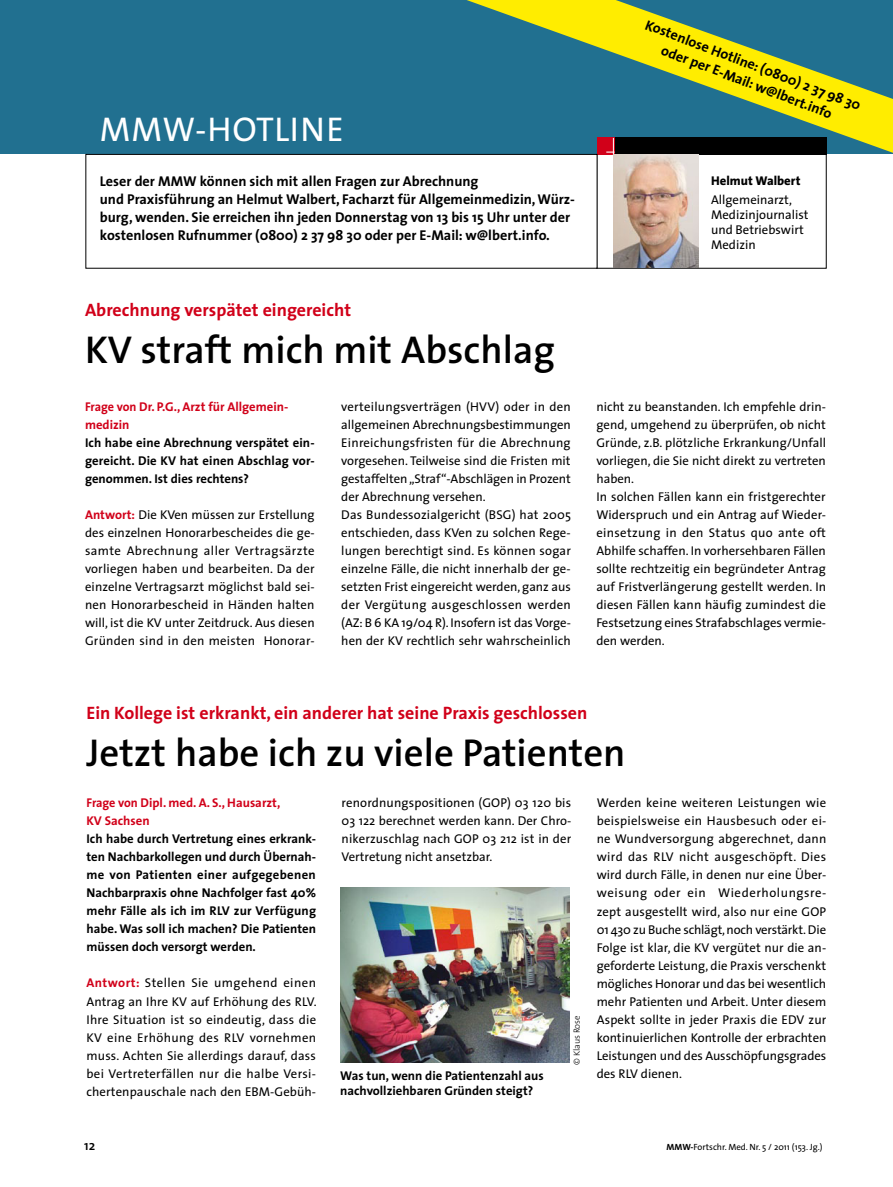
<style>
.page{position:relative;width:893px;height:1187px;background:#fff}
.page>*{position:absolute;margin:0;border:0;box-sizing:border-box;transform-origin:0 0}
.t1{font:600 39px "The Sans";color:#000}
.t2{font:34.5px "The Sans";letter-spacing:.025em;color:#fff}
.t3{font:700 18px "The Sans";color:#d10019}
.t4{font:700 14.25px/18px "The Sans";color:#000;text-align:center}
.t5{font:600 13.5px "The Sans";color:#000}
.t6{font:13.5px "The Sans";color:#fff;scale:1.2 1}
.t7{font:12.75px/18px "The Sans";letter-spacing:.005em;color:#000;text-align:justify}
.t8{font:700 12.75px/18px "The Sans";color:#000;text-align:justify}
.t9{font:700 12.75px/18px "The Sans";color:#d10019;scale:.96 1}
.t10{font:800 12.75px "The Sans";color:#000}
.t11{font:9px "The Sans";color:#000}
.t12{font:300 9px "The Sans";color:#000}
.s1{font-weight:700;color:#d10019}
.s2{font-weight:700}
</style>
<div class="page">
<div style="left:0;top:0;width:893px;height:238px;background:#217090"></div>
<div style="left:0;top:154px;width:94px;height:114px;background:#fff"></div>
<div style="left:825px;top:154px;width:68px;height:114px;background:#fff"></div>
<svg style="left:467px;top:0;width:426px;height:153px"></svg>
<img style="left:340px;top:887px;width:230px;height:175px">
<div style="left:597px;top:154px;width:229px;height:114px;background:#fff"></div>
<div style="left:614px;top:138px;width:212px;height:17px;background:#000"></div>
<div style="left:597px;top:138px;width:17px;height:17px;background:#d10019"></div>
<hr style="left:613px;top:138px;width:1px;height:130px;background:#fff">
<img style="left:614px;top:155px;width:84px;height:113px">
<div style="left:86px;top:154px;width:511px;height:114px;background:#fff"></div>
<div style="left:85px;top:154px;width:512px;height:114px;border:1px solid #000"></div>
<h2 class="t2" style="left:100px;top:115px;width:245px">MMW-HOTLINE</h2>
<p class="t4" style="left:100px;top:174px;width:477px;text-align:left">Leser der MMW können sich mit allen Fragen zur Abrechnung<br>und Praxisführung an Helmut Walbert, Facharzt für Allgemeinmedizin, Würz&shy;burg, wenden. Sie erreichen ihn jeden Donnerstag von 13 bis 15 Uhr unter der kostenlosen Rufnummer (0800) 2 37 98 30 oder per E-Mail: w@lbert.info.</p>
<p class="t6" style="left:606px;top:146px;width:8px">–</p>
<p class="t4" style="left:649px;top:17px;width:231px;rotate:21deg">Kostenlose Hotline: (0800) 2 37 98 30 oder per E-Mail: w@lbert.info</p>
<p class="t10" style="left:711px;top:175px;width:91px">Helmut Walbert</p>
<p class="t7" style="left:711px;top:193px;width:99px;line-height:15px;text-align:left">Allgemeinarzt,<br>Medizinjournalist und Betriebswirt<br>Medizin</p>
<h3 class="t3" style="left:85px;top:302px;width:268px">Abrechnung verspätet eingereicht</h3>
<h1 class="t1" style="left:85px;top:333px;width:472px">KV straft mich mit Abschlag</h1>
<p class="t9" style="left:85px;top:399px;width:213px">Frage von Dr. P.G., Arzt für Allgemein&shy;medizin</p>
<p class="t8" style="left:85px;top:435px;width:231px">Ich habe eine Abrechnung verspätet ein&shy;gereicht. Die KV hat einen Abschlag vor&shy;genommen. Ist dies rechtens?</p>
<p class="t7" style="left:85px;top:507px;width:231px"><span class="s1">Antwort:</span> Die KVen müssen zur Erstellung des einzelnen Honorarbescheides die ge&shy;samte Abrechnung aller Vertragsärzte vorliegen haben und bearbeiten. Da der einzelne Vertragsarzt möglichst bald sei&shy;nen Honorarbescheid in Händen halten will, ist die KV unter Zeitdruck. Aus diesen Gründen sind in den meisten Honorar-</p>
<p class="t7" style="left:341px;top:399px;width:231px;text-align:left">verteilungsverträgen (HVV) oder in den allgemeinen Abrechnungsbestimmungen Einreichungsfristen für die Abrechnung vorgesehen. Teilweise sind die Fristen mit gestaffelten „Straf“-Abschlägen in Prozent der Abrechnung versehen.<br>Das Bundessozialgericht (BSG) hat 2005 entschieden, dass KVen zu solchen Rege&shy;lungen berechtigt sind. Es können sogar einzelne Fälle, die nicht innerhalb der ge&shy;setzten Frist eingereicht werden, ganz aus der Vergütung ausgeschlossen werden (AZ: B 6 KA 19/04 R). Insofern ist das Vorge&shy;hen der KV rechtlich sehr wahrscheinlich</p>
<p class="t7" style="left:596px;top:399px;width:231px;text-align:left">nicht zu beanstanden. Ich empfehle drin&shy;gend, umgehend zu überprüfen, ob nicht Gründe, z.B. plötzliche Erkrankung/Unfall vorliegen, die Sie nicht direkt zu vertreten haben.<br>In solchen Fällen kann ein fristgerechter Widerspruch und ein Antrag auf Wieder&shy;einsetzung in den Status quo ante oft Abhilfe schaffen. In vorhersehbaren Fällen sollte rechtzeitig ein begründeter Antrag auf Fristverlängerung gestellt werden. In diesen Fällen kann häufig zumindest die Festsetzung eines Strafabschlages vermie&shy;den werden.</p>
<h3 class="t3" style="left:86px;top:705px;width:502px">Ein Kollege ist erkrankt, ein anderer hat seine Praxis geschlossen</h3>
<h1 class="t1" style="left:86px;top:736px;width:541px">Jetzt habe ich zu viele Patienten</h1>
<p class="t9" style="left:86px;top:795px;width:203px">Frage von Dipl. med. A. S., Hausarzt,<br>KV Sachsen</p>
<p class="t8" style="left:86px;top:831px;width:231px">Ich habe durch Vertretung eines erkrank&shy;ten Nachbarkollegen und durch Übernah&shy;me von Patienten einer aufgegebenen Nachbarpraxis ohne Nachfolger fast 40% mehr Fälle als ich im RLV zur Verfügung habe. Was soll ich machen? Die Patienten müssen doch versorgt werden.</p>
<p class="t7" style="left:86px;top:975px;width:232px"><span class="s1">Antwort:</span> Stellen Sie umgehend einen Antrag an Ihre KV auf Erhöhung des RLV.<br>Ihre Situation ist so eindeutig, dass die KV eine Erhöhung des RLV vornehmen muss. Achten Sie allerdings darauf, dass bei Vertreterfällen nur die halbe Versi&shy;chertenpauschale nach den EBM-Gebüh-</p>
<p class="t7" style="left:342px;top:795px;width:231px">renordnungspositionen (GOP) 03 120 bis 03 122 berechnet werden kann. Der Chro&shy;nikerzuschlag nach GOP 03 212 ist in der Vertretung nicht ansetzbar.</p>
<p class="t7" style="left:597px;top:795px;width:231px">Werden keine weiteren Leistungen wie beispielsweise ein Hausbesuch oder ei&shy;ne Wundversorgung abgerechnet, dann wird das RLV nicht ausgeschöpft. Dies wird durch Fälle, in denen nur eine Über&shy;weisung oder ein Wiederholungsre&shy;zept ausgestellt wird, also nur eine GOP 01 430 zu Buche schlägt, noch verstärkt. Die Folge ist klar, die KV vergütet nur die an&shy;geforderte Leistung, die Praxis verschenkt mögliches Honorar und das bei wesentlich mehr Patienten und Arbeit. Unter diesem Aspekt sollte in jeder Praxis die EDV zur kontinuierlichen Kontrolle der erbrachten Leistungen und des Ausschöpfungsgrades</p>
<p class="t8" style="left:340px;top:1068px;width:205px">Was tun, wenn die Patientenzahl aus</p>
<p class="t7" style="left:597px;top:1065px;width:87px">des RLV dienen.</p>
<p class="t8" style="left:340px;top:1083px;width:195px">nachvollziehbaren Gründen steigt?</p>
<p class="t12" style="left:573px;top:1065px;width:51px;rotate:-90deg">© Klaus Rose</p>
<p class="t5" style="left:84px;top:1139px;width:13px">12</p>
<p class="t11" style="left:667px;top:1142px;width:158px"><span class="s2">MMW-</span>Fortschr. Med. Nr. 5 / 2011 (153. Jg.)</p>
</div>
